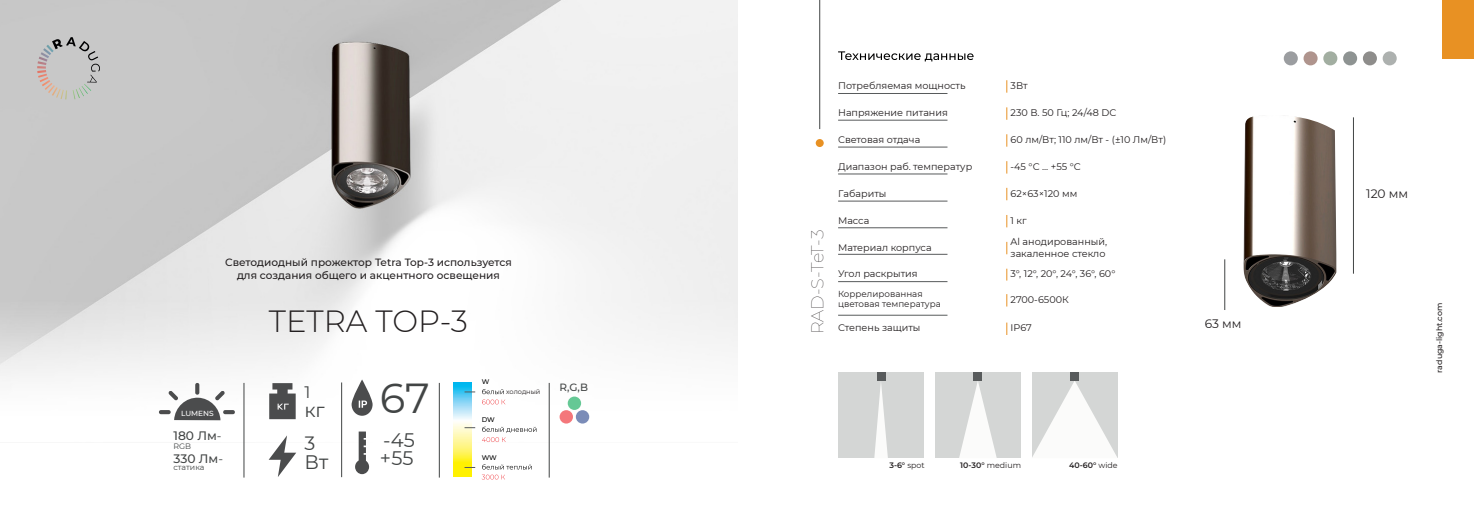
<style>
.page{position:relative;width:1474px;height:521px;background:#fff}
.page>*{position:absolute;margin:0;border:0;box-sizing:border-box;transform-origin:0 0}
.t1{font:41.82px "Montserrat";color:#424545}
.t2{font:300 30.62px "Montserrat";color:#231f20}
.t3{font:19.51px/18.4px "Montserrat";color:#424545}
.t4{font:19.25px/33.8px "Montserrat";color:#424545}
.t5{font:100 17.5px "Montserrat";letter-spacing:-.025em;color:#231f20}
.t6{font:16.62px "Montserrat";color:#424545}
.t7{font:500 12.25px "Montserrat";color:#424545}
.t8{font:12.25px "Montserrat";color:#231f20}
.t9{font:500 10.5px/12.6px "Montserrat";color:#231f20;text-align:center}
.t10{font:500 10.5px "Montserrat";color:#424545}
.t11{font:9.62px/11.5px "Montserrat";color:#231f20}
.t12{font:8.75px/10.5px "Montserrat";color:#231f20}
.t13{font:600 7.88px "Montserrat";color:#231f20}
.t14{font:500 7.88px "Montserrat";color:#231f20}
.t15{font:7.88px "Montserrat";color:#424545}
.t16{font:500 7.35px "Montserrat";color:#fff}
.t17{font:500 6.74px "Montserrat";color:#000001}
.t18{font:6.56px "Montserrat";color:#231f20}
.s1{font-weight:400}
</style>
<div class="page">
<img style="left:0;top:0;width:737px;height:443px">
<hr style="left:1224px;top:259px;width:1px;height:51px;background:#424545">
<hr style="left:1352px;top:117px;width:1px;height:157px;background:#424545">
<hr style="left:819px;top:0;width:1px;height:129px;background:#424545">
<div style="left:815px;top:139px;width:8px;height:8px;background:#e89123;border-radius:50%"></div>
<div style="left:1442px;top:0;width:31px;height:58px;background:#e89123"></div>
<svg style="left:838px;top:51px;width:135px;height:10px"></svg>
<svg style="left:37px;top:37px;width:63px;height:62px;background:#bdbbb9"></svg>
<div style="left:1283px;top:51px;width:14px;height:14px;background:#9b9da0;border-radius:50%"></div>
<div style="left:1303px;top:51px;width:14px;height:14px;background:#af948d;border-radius:50%"></div>
<div style="left:1323px;top:51px;width:14px;height:14px;background:#a2aea1;border-radius:50%"></div>
<div style="left:1342px;top:51px;width:15px;height:14px;background:#8e9392;border-radius:50%"></div>
<div style="left:1362px;top:51px;width:14px;height:14px;background:#8e8d8b;border-radius:50%"></div>
<div style="left:1382px;top:51px;width:14px;height:14px;background:#adb1af;border-radius:50%"></div>
<img style="left:1243px;top:116px;width:93px;height:191px">
<svg style="left:1006px;top:322px;width:1px;height:13px"></svg>
<svg style="left:1006px;top:107px;width:1px;height:13px"></svg>
<hr style="left:838px;top:120px;width:109px;height:1px;background:#585b5c">
<svg style="left:1006px;top:134px;width:1px;height:13px"></svg>
<hr style="left:838px;top:147px;width:109px;height:1px;background:#585b5c">
<svg style="left:1006px;top:161px;width:1px;height:13px"></svg>
<hr style="left:838px;top:174px;width:109px;height:1px;background:#585b5c">
<svg style="left:1006px;top:188px;width:1px;height:12px"></svg>
<hr style="left:838px;top:201px;width:109px;height:1px;background:#585b5c">
<svg style="left:1006px;top:215px;width:1px;height:12px"></svg>
<hr style="left:838px;top:228px;width:109px;height:1px;background:#585b5c">
<svg style="left:1006px;top:242px;width:1px;height:12px"></svg>
<hr style="left:838px;top:254px;width:109px;height:1px;background:#585b5c">
<hr style="left:838px;top:281px;width:109px;height:1px;background:#585b5c">
<svg style="left:1006px;top:294px;width:1px;height:12px"></svg>
<hr style="left:838px;top:315px;width:109px;height:1px;background:#585b5c">
<hr style="left:838px;top:93px;width:109px;height:1px;background:#585b5c">
<svg style="left:1006px;top:80px;width:1px;height:13px"></svg>
<div style="left:934px;top:372px;width:86px;height:86px;background:#d4d6d5"></div>
<svg style="left:959px;top:381px;width:37px;height:77px"></svg>
<div style="left:973px;top:372px;width:9px;height:9px;background:#585b5c"></div>
<div style="left:838px;top:372px;width:86px;height:86px;background:#d4d6d5"></div>
<svg style="left:874px;top:380px;width:13px;height:78px"></svg>
<div style="left:877px;top:372px;width:8px;height:9px;background:#585b5c"></div>
<div style="left:1031px;top:372px;width:86px;height:86px;background:#d4d6d5"></div>
<svg style="left:1031px;top:381px;width:86px;height:77px"></svg>
<div style="left:1070px;top:372px;width:8px;height:9px;background:#585b5c"></div>
<svg style="left:351px;top:379px;width:21px;height:37px"></svg>
<svg style="left:355px;top:431px;width:14px;height:43px"></svg>
<hr style="left:244px;top:383px;width:1px;height:94px;background:#424545">
<svg style="left:269px;top:383px;width:27px;height:36px"></svg>
<svg style="left:269px;top:435px;width:27px;height:42px"></svg>
<hr style="left:341px;top:382px;width:1px;height:95px;background:#424545">
<hr style="left:439px;top:383px;width:1px;height:94px;background:#424545">
<hr style="left:549px;top:383px;width:1px;height:94px;background:#424545">
<svg style="left:158px;top:383px;width:77px;height:37px"></svg>
<svg style="left:559px;top:410px;width:14px;height:13px"></svg>
<div style="left:576px;top:410px;width:13px;height:13px;background:#7b8cb8;border-radius:50%"></div>
<svg style="left:567px;top:396px;width:14px;height:14px"></svg>
<svg style="left:453px;top:382px;width:18px;height:94px;background:#c7e6a6"></svg>
<svg style="left:482px;top:389px;width:23px;height:15px"></svg>
<svg style="left:482px;top:426px;width:54px;height:16px"></svg>
<svg style="left:482px;top:464px;width:49px;height:5px"></svg>
<svg style="left:482px;top:475px;width:23px;height:4px"></svg>
<p class="t9" style="left:225px;top:256px;width:288px">Светодиодный прожектор Tetra Top-3 используется для создания общего и акцентного освещения</p>
<p class="t16" style="left:181px;top:410px;width:34px">LUMENS</p>
<p class="t7" style="left:173px;top:427px;width:50px">180 Лм<span class="s1">-</span></p>
<p class="t15" style="left:173px;top:440px;width:19px">RGB</p>
<p class="t7" style="left:173px;top:450px;width:51px">330 Лм<span class="s1">-</span></p>
<p class="t15" style="left:173px;top:462px;width:32px">статика</p>
<h2 class="t2" style="left:269px;top:304px;width:201px">TETRA TOP-3</h2>
<h3 class="t6" style="left:304px;top:381px;width:8px">1</h3>
<h3 class="t4" style="left:304px;top:392px;width:22px">кг<br>3</h3>
<h3 class="t3" style="left:304px;top:452px;width:25px">Вт</h3>
<h1 class="t1" style="left:380px;top:369px;width:51px">67</h1>
<h3 class="t3" style="left:380px;top:430px;width:36px">-45 +55</h3>
<p class="t17" style="left:481px;top:379px;width:9px">W</p>
<p class="t17" style="left:481px;top:416px;width:15px">DW</p>
<p class="t17" style="left:481px;top:454px;width:17px">WW</p>
<p class="t18" style="left:506px;top:387px;width:36px">холодный</p>
<p class="t10" style="left:559px;top:383px;width:30px">R,G,B</p>
<h3 class="t5" style="left:807px;top:334px;width:106px;rotate:-90deg">RAD-S-TeT-3</h3>
<p class="t11" style="left:838px;top:79px;width:129px">Потребляемая мощность</p>
<p class="t11" style="left:1010px;top:79px;width:19px">3Вт</p>
<p class="t11" style="left:838px;top:107px;width:111px">Напряжение питания</p>
<p class="t11" style="left:1010px;top:107px;width:107px">230 В. 50 Гц; 24/48 DC</p>
<p class="t11" style="left:838px;top:133px;width:84px">Световая отдача</p>
<p class="t11" style="left:1010px;top:133px;width:157px">60 лм/Вт; 110 лм/Вт - (±10 Лм/Вт)</p>
<p class="t11" style="left:838px;top:160px;width:136px">Диапазон раб. температур</p>
<p class="t11" style="left:1010px;top:160px;width:72px">-45 °С ... +55 °С</p>
<p class="t11" style="left:838px;top:187px;width:50px">Габариты</p>
<p class="t11" style="left:1010px;top:187px;width:68px">62×63×120 мм</p>
<p class="t11" style="left:838px;top:214px;width:33px">Масса</p>
<p class="t11" style="left:1010px;top:214px;width:18px">1 кг</p>
<p class="t11" style="left:1010px;top:236px;width:98px">Al анодированный, закаленное стекло</p>
<p class="t11" style="left:838px;top:241px;width:95px">Материал корпуса</p>
<p class="t11" style="left:838px;top:268px;width:81px">Угол раскрытия</p>
<p class="t11" style="left:1010px;top:268px;width:106px">3°, 12°, 20°, 24°, 36°, 60°</p>
<p class="t11" style="left:1010px;top:293px;width:60px">2700-6500К</p>
<p class="t12" style="left:838px;top:288px;width:104px">Коррелированная цветовая температура</p>
<p class="t11" style="left:838px;top:322px;width:84px">Степень защиты</p>
<p class="t11" style="left:1010px;top:322px;width:23px">IP67</p>
<p class="t8" style="left:1204px;top:315px;width:38px">63 мм</p>
<p class="t13" style="left:889px;top:461px;width:37px">3-6° <span class="s1">spot</span></p>
<p class="t13" style="left:960px;top:461px;width:62px">10-30° <span class="s1">medium</span></p>
<p class="t13" style="left:1069px;top:461px;width:50px">40-60° <span class="s1">wide</span></p>
<p class="t8" style="left:1366px;top:185px;width:44px">120 мм</p>
<p class="t14" style="left:1435px;top:373px;width:71px;rotate:-90deg">raduga-light.com</p>
</div>
